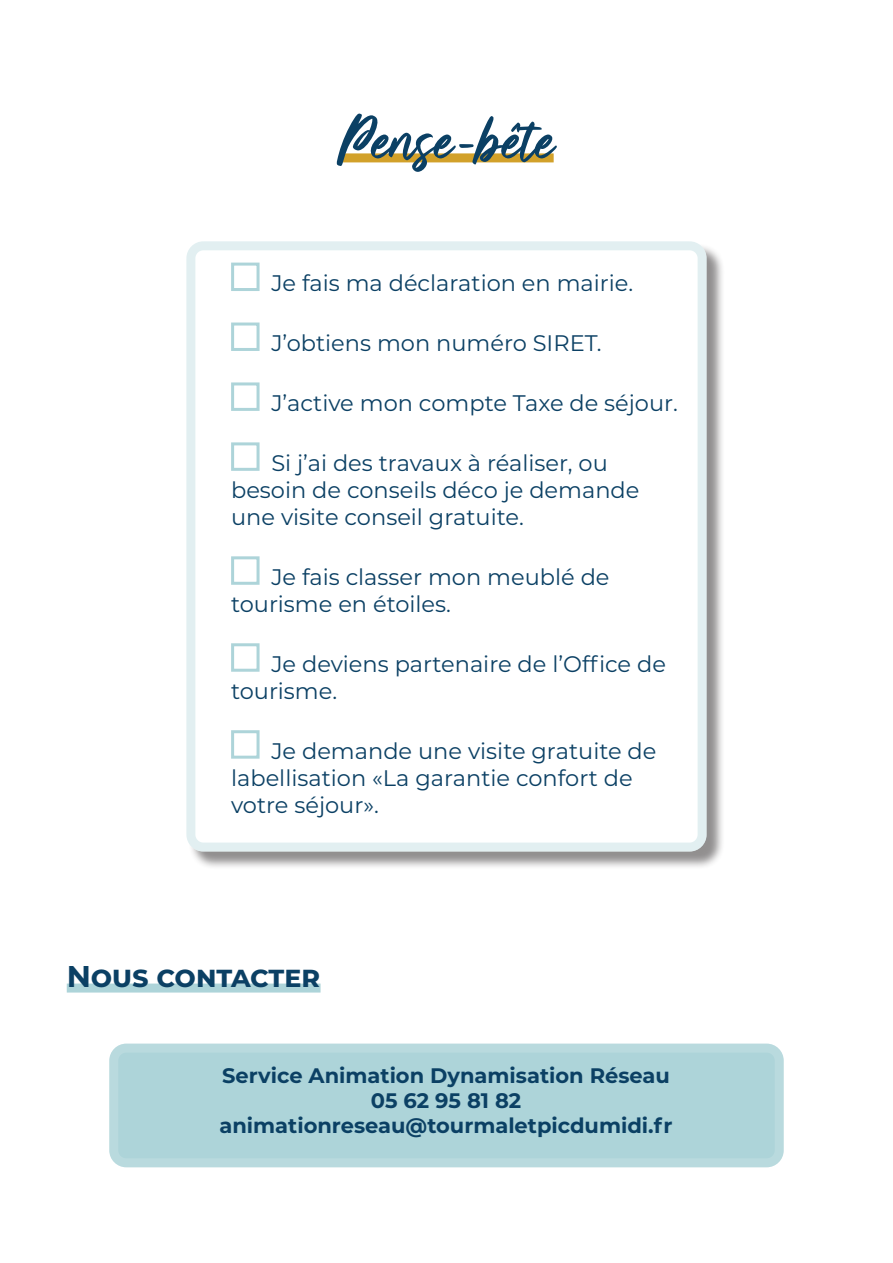
<style>
.page{position:relative;width:893px;height:1263px;background:#fff}
.page>*{position:absolute;margin:0;border:0;box-sizing:border-box;transform-origin:0 0}
.Titre{font:64.5px "Elisabeth";letter-spacing:-.01em;color:#0b4064}
.Titre-2{font:700 30px "Montserrat";letter-spacing:-.01em;color:#0b4064}
.t1{font:22.5px/27px "Montserrat";color:#0b4064}
.t2{font:700 21px "Montserrat";color:#0b4064}
</style>
<div class="page">
<div style="left:339px;top:153px;width:215px;height:9px;background:#d2a12a"></div>
<div style="left:189px;top:244px;width:536px;height:626px;background:#231f20;opacity:.5"></div>
<div style="left:186px;top:241px;width:521px;height:610px;background:#fff;border-radius:17px"></div>
<div style="left:186px;top:241px;width:521px;height:610px;border:9px solid #add4d9;border-radius:13px"></div>
<div style="left:67px;top:983px;width:254px;height:9px;background:#add4d9"></div>
<div style="left:231px;top:263px;width:29px;height:28px;border:3px solid #add4d9"></div>
<div style="left:231px;top:322px;width:29px;height:29px;border:3px solid #add4d9"></div>
<div style="left:231px;top:382px;width:29px;height:29px;border:3px solid #add4d9"></div>
<div style="left:231px;top:442px;width:29px;height:29px;border:3px solid #add4d9"></div>
<div style="left:231px;top:556px;width:29px;height:29px;border:3px solid #add4d9"></div>
<div style="left:231px;top:643px;width:29px;height:29px;border:3px solid #add4d9"></div>
<div style="left:231px;top:730px;width:29px;height:29px;border:3px solid #add4d9"></div>
<div style="left:109px;top:1044px;width:675px;height:123px;background:#add4d9;border-radius:17px"></div>
<div style="left:109px;top:1044px;width:675px;height:123px;border:9px solid #fff;border-radius:13px"></div>
<p class="Titre" style="left:339px;top:96px;width:216px">Pense-bête</p>
<p class="t1" style="left:271px;top:269px;width:363px">Je fais ma déclaration en mairie.</p>
<p class="t1" style="left:271px;top:329px;width:332px">J’obtiens mon numéro SIRET.</p>
<p class="t1" style="left:271px;top:389px;width:408px">J’active mon compte Taxe de séjour.</p>
<p class="t1" style="left:231px;top:449px;width:410px;text-indent:40px">Si j’ai des travaux à réaliser, ou besoin de conseils déco je demande une visite conseil gratuite.</p>
<p class="t1" style="left:231px;top:562px;width:380px;text-indent:40px">Je fais classer mon meublé de tourisme en étoiles.</p>
<p class="t1" style="left:231px;top:649px;width:436px;text-indent:40px">Je deviens partenaire de l’Office de tourisme.</p>
<p class="t1" style="left:231px;top:736px;width:427px;text-indent:40px">Je demande une visite gratuite de labellisation «La garantie confort de votre séjour».</p>
<p class="Titre-2" style="left:67px;top:954px;width:255px">Nous contacter</p>
<p class="t2" style="left:222px;top:1060px;width:449px">Service Animation Dynamisation Réseau</p>
<p class="t2" style="left:371px;top:1085px;width:152px">05 62 95 81 82</p>
<p class="t2" style="left:219px;top:1110px;width:455px">animationreseau@tourmaletpicdumidi.fr</p>
</div>
